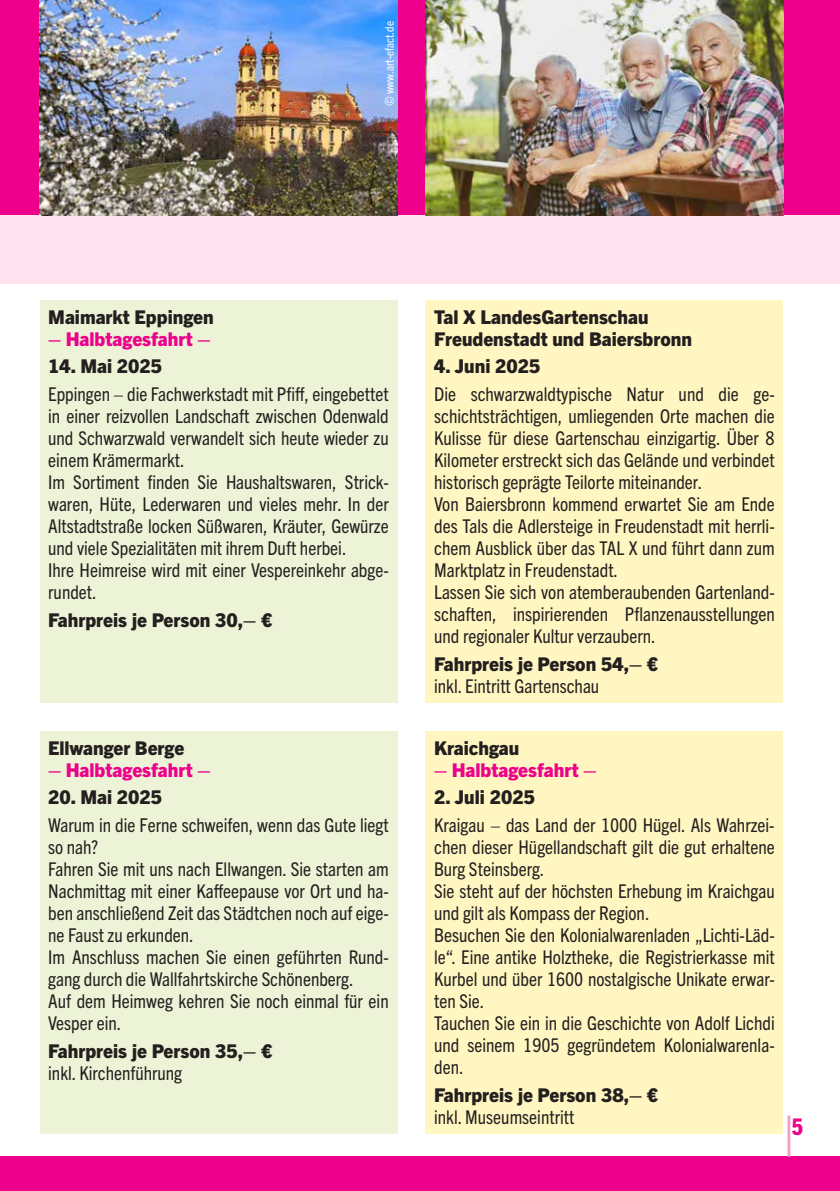
<style>
.page{position:relative;width:840px;height:1191px;background:#fff}
.page>*{position:absolute;margin:0;border:0;box-sizing:border-box;transform-origin:0 0}
.t1{font:800 condensed 23px "Trade Gothic Next LT Pro";color:#ee008c}
.t2{font:condensed 19px/22px "Trade Gothic Next LT Pro";color:#241f1f}
.t3{font:800 19px/22px "Trade Gothic Next LT Pro";color:#241f1f}
.t4{font:800 19px "Trade Gothic Next LT Pro";color:#ee008c}
.t5{font:condensed 12px "Trade Gothic Next LT Pro";color:#fff}
.s1{font-stretch:normal}
</style>
<div class="page">
<div style="left:0;top:1157px;width:839px;height:34px;background:#ee008c"></div>
<div style="left:0;top:0;width:839px;height:215px;background:#ee008c"></div>
<hr style="left:787px;top:1115px;width:2px;height:42px;background:#f69bc2">
<div style="left:0;top:215px;width:839px;height:68px;background:#ffe2ed"></div>
<div style="left:40px;top:731px;width:357px;height:403px;background:#edf3d6"></div>
<div style="left:40px;top:300px;width:357px;height:403px;background:#edf3d6"></div>
<div style="left:425px;top:300px;width:357px;height:403px;background:#fff6c1"></div>
<img style="left:40px;top:0;width:357px;height:215px">
<img style="left:425px;top:0;width:357px;height:215px">
<div style="left:425px;top:731px;width:357px;height:403px;background:#fff6c1"></div>
<p class="t5" style="left:381px;top:106px;width:86px;rotate:-90deg"><span class="s1">©</span> www.art-efact.de</p>
<p class="t3" style="left:48px;top:304px;width:167px">Maimarkt Eppingen</p>
<p class="t4" style="left:48px;top:326px;width:164px">– Halbtagesfahrt –</p>
<p class="t3" style="left:48px;top:354px;width:115px">14. Mai 2025</p>
<p class="t2" style="left:48px;top:382px;width:342px">Eppingen – die Fachwerkstadt mit Pfiff, eingebettet in einer reizvollen Landschaft zwischen Odenwald und Schwarzwald verwandelt sich heute wieder zu einem Krämermarkt.<br>Im Sortiment finden Sie Haushaltswaren, Strick&shy;waren, Hüte, Lederwaren und vieles mehr. In der Altstadtstraße locken Süßwaren, Kräuter, Gewürze und viele Spezialitäten mit ihrem Duft herbei.<br>Ihre Heimreise wird mit einer Vespereinkehr abge&shy;rundet.</p>
<p class="t3" style="left:48px;top:607px;width:225px">Fahrpreis je Person 30,– €</p>
<p class="t3" style="left:48px;top:735px;width:137px">Ellwanger Berge</p>
<p class="t4" style="left:48px;top:756px;width:164px">– Halbtagesfahrt –</p>
<p class="t3" style="left:48px;top:785px;width:115px">20. Mai 2025</p>
<p class="t2" style="left:48px;top:813px;width:342px">Warum in die Ferne schweifen, wenn das Gute liegt so nah?<br>Fahren Sie mit uns nach Ellwangen. Sie starten am Nachmittag mit einer Kaffeepause vor Ort und ha&shy;ben anschließend Zeit das Städtchen noch auf eige&shy;ne Faust zu erkunden.<br>Im Anschluss machen Sie einen geführten Rund&shy;gang durch die Wallfahrtskirche Schönenberg.<br>Auf dem Heimweg kehren Sie noch einmal für ein Vesper ein.</p>
<p class="t3" style="left:48px;top:1038px;width:225px">Fahrpreis je Person 35,– €</p>
<p class="t2" style="left:48px;top:1060px;width:135px">inkl. Kirchenführung</p>
<p class="t3" style="left:434px;top:304px;width:259px">Tal X LandesGartenschau<br>Freudenstadt und Baiersbronn</p>
<p class="t3" style="left:434px;top:354px;width:108px">4. Juni 2025</p>
<p class="t2" style="left:434px;top:382px;width:342px">Die schwarzwaldtypische Natur und die ge&shy;schichtsträchtigen, umliegenden Orte machen die Kulisse für diese Gartenschau einzigartig. Über 8<br>Kilometer erstreckt sich das Gelände und verbindet historisch geprägte Teilorte miteinander.<br>Von Baiersbronn kommend erwartet Sie am Ende des Tals die Adlersteige in Freudenstadt mit herrli&shy;chem Ausblick über das TAL X und führt dann zum Marktplatz in Freudenstadt.<br>Lassen Sie sich von atemberaubenden Gartenland&shy;schaften, inspirierenden Pflanzenausstellungen und regionaler Kultur verzaubern.</p>
<p class="t3" style="left:434px;top:651px;width:225px">Fahrpreis je Person 54,– €</p>
<p class="t2" style="left:434px;top:674px;width:166px">inkl. Eintritt Gartenschau</p>
<p class="t3" style="left:434px;top:735px;width:87px">Kraichgau</p>
<p class="t4" style="left:434px;top:756px;width:164px">– Halbtagesfahrt –</p>
<p class="t3" style="left:434px;top:785px;width:102px">2. Juli 2025</p>
<p class="t2" style="left:434px;top:813px;width:342px">Kraigau – das Land der 1000 Hügel. Als Wahrzei&shy;chen dieser Hügellandschaft gilt die gut erhaltene Burg Steinsberg.<br>Sie steht auf der höchsten Erhebung im Kraichgau und gilt als Kompass der Region.<br>Besuchen Sie den Kolonialwarenladen „Lichti-Läd&shy;le“. Eine antike Holztheke, die Registrierkasse mit Kurbel und über 1600 nostalgische Unikate erwar&shy;ten Sie.<br>Tauchen Sie ein in die Geschichte von Adolf Lichdi und seinem 1905 gegründetem Kolonialwarenla&shy;den.</p>
<p class="t3" style="left:434px;top:1082px;width:225px">Fahrpreis je Person 38,– €</p>
<p class="t2" style="left:434px;top:1104px;width:142px">inkl. Museumseintritt</p>
<p class="t1" style="left:791px;top:1110px;width:13px">5</p>
</div>
